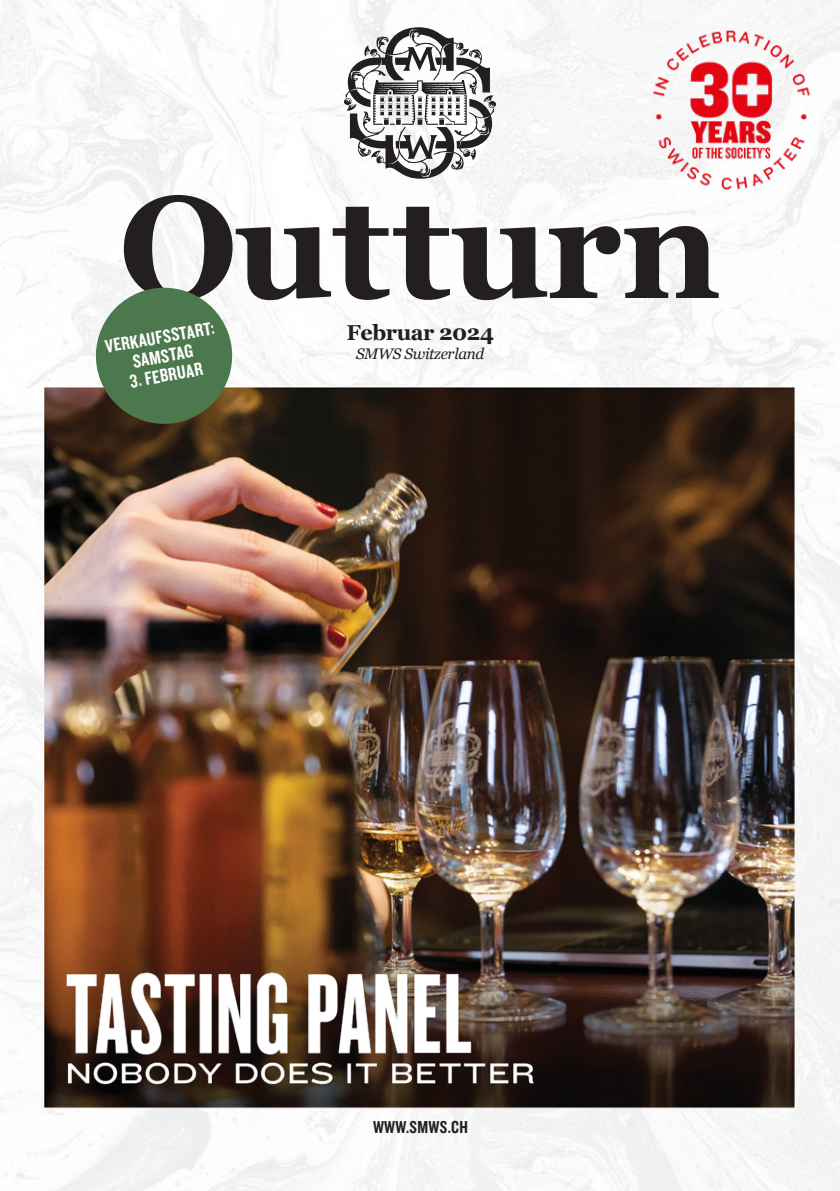
<style>
.page{position:relative;width:840px;height:1191px;background:#fff}
.page>*{position:absolute;margin:0;border:0;box-sizing:border-box;transform-origin:0 0}
.t1{font:700 144.6px "Georgia";color:#231f20}
.t2{font:700 21.6px "Georgia";letter-spacing:-.02em;color:#231f20}
.t3{font:19.2px/19.2px "Knockout 49 Liteweight";color:#fff;text-align:center}
.t4{font:18px "Knockout 49 Liteweight";letter-spacing:.02em;color:#231f20}
.t5{font:italic 15.2px "Georgia";letter-spacing:-.02em;color:#231f20}
</style>
<div class="page">
<img style="left:0;top:0;width:839px;height:1191px">
<img style="left:645px;top:29px;width:170px;height:166px">
<img style="left:45px;top:943px;width:512px;height:163px">
<svg style="left:343px;top:27px;width:153px;height:152px"></svg>
<svg style="left:90px;top:282px;width:147px;height:147px"></svg>
<h1 class="t1" style="left:119px;top:139px;width:603px">Outturn</h1>
<p class="t3" style="left:103px;top:336px;width:112px;rotate:-10deg">VERKAUFSSTART:<br>SAMSTAG</p>
<p class="t3" style="left:128px;top:371px;width:75px;rotate:-10deg">3. FEBRUAR</p>
<p class="t2" style="left:346px;top:316px;width:149px">Februar 2024</p>
<p class="t5" style="left:356px;top:342px;width:130px">SMWS Switzerland</p>
<p class="t4" style="left:373px;top:1115px;width:96px">WWW.SMWS.CH</p>
</div>
